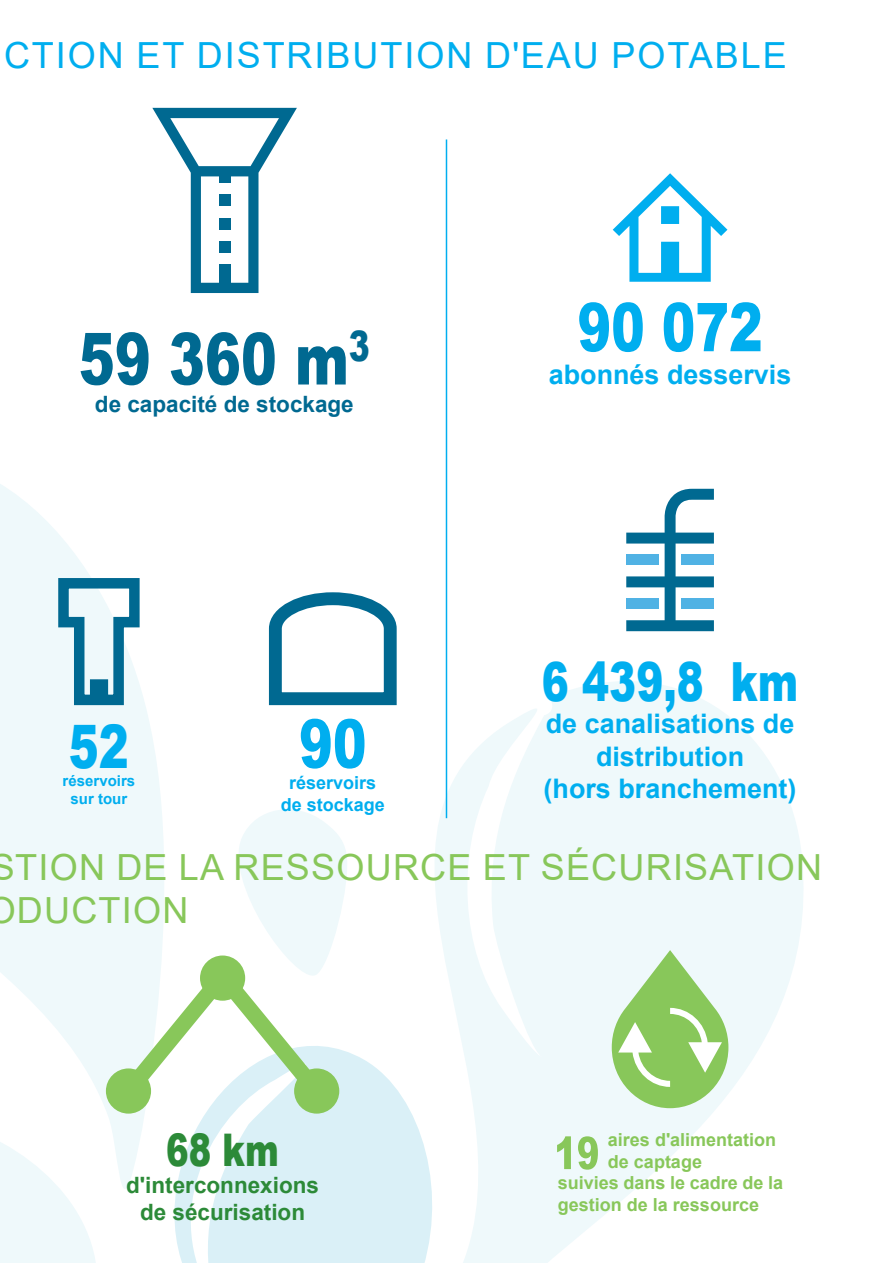
<style>
.page{position:relative;width:893px;height:1263px;background:#fff}
.page>*{position:absolute;margin:0;border:0;box-sizing:border-box;transform-origin:0 0}
.t1{font:900 72px "Arial";color:#006991;scale:.75 1}
.t2{font:900 67.5px "Arial";color:#00aeef;scale:.75 1}
.t3{font:900 67.35px "Arial";color:#00aeef;scale:.75 1}
.t4{font:900 60px "Arial";color:#00aeef;scale:.75 1}
.t5{font:900 54px "Arial";color:#00aeef;scale:.75 1}
.t6{font:900 45px "Arial";color:#2c8a38;scale:.75 1}
.t7{font:36px/43.2px "Arial";letter-spacing:.035em;color:#88c75a}
.t8{font:36px "Arial";letter-spacing:.055em;color:#00aeef}
.t9{font:700 27px/32.2px "Arial";color:#00aeef;text-align:center}
.t10{font:700 22.5px "Arial";color:#2c8a38}
.t11{font:700 22.5px "Arial";color:#006991}
.t12{font:700 18px/21.6px "Arial";color:#88c75a}
.t13{font:700 18px "Arial";color:#00aeef}
.t14{font:700 15px "Arial";color:#00aeef}
</style>
<div class="page">
<svg style="left:174px;top:1113px;width:155px;height:150px;fill:#daf0f7"></svg>
<svg style="left:0;top:484px;width:161px;height:705px;fill:#eff9fb"></svg>
<svg style="left:329px;top:641px;width:474px;height:622px;fill:#eff9fb"></svg>
<svg style="left:0;top:1014px;width:99px;height:249px"></svg>
<svg style="left:53px;top:573px;width:92px;height:137px"></svg>
<svg style="left:268px;top:592px;width:135px;height:119px"></svg>
<svg style="left:152px;top:108px;width:145px;height:185px"></svg>
<div style="left:219px;top:265px;width:11px;height:23px;background:#006991"></div>
<div style="left:219px;top:241px;width:11px;height:12px;background:#006991"></div>
<div style="left:219px;top:218px;width:11px;height:12px;background:#006991"></div>
<div style="left:219px;top:195px;width:11px;height:11px;background:#006991"></div>
<div style="left:219px;top:171px;width:11px;height:12px;background:#006991"></div>
<svg style="left:613px;top:173px;width:114px;height:109px"></svg>
<svg style="left:626px;top:489px;width:88px;height:142px"></svg>
<div style="left:681px;top:598px;width:33px;height:11px;background:#50b2e4"></div>
<div style="left:626px;top:598px;width:33px;height:11px;background:#50b2e4"></div>
<svg style="left:106px;top:801px;width:246px;height:312px"></svg>
<div style="left:106px;top:1068px;width:45px;height:45px;background:#88c75a;border-radius:50%"></div>
<div style="left:200px;top:955px;width:45px;height:46px;background:#88c75a;border-radius:50%"></div>
<div style="left:294px;top:1068px;width:45px;height:45px;background:#88c75a;border-radius:50%"></div>
<svg style="left:612px;top:950px;width:116px;height:158px"></svg>
<svg style="left:557px;top:1136px;width:41px;height:34px"></svg>
<hr style="left:446px;top:139px;width:1px;height:679px;background:#00aeef">
<h3 class="t8" style="left:4px;top:31px;width:784px">CTION ET DISTRIBUTION D'EAU POTABLE</h3>
<p class="t1" style="left:79px;top:306px;width:390px">59 360 m<sup>3</sup></p>
<p class="t11" style="left:95px;top:388px;width:260px">de capacité de stockage</p>
<p class="t4" style="left:69px;top:703px;width:82px">52</p>
<p class="t14" style="left:63px;top:770px;width:74px">réservoirs</p>
<p class="t14" style="left:71px;top:788px;width:58px">sur tour</p>
<p class="t2" style="left:299px;top:695px;width:92px">90</p>
<p class="t13" style="left:289px;top:770px;width:89px">réservoirs</p>
<p class="t13" style="left:281px;top:792px;width:106px">de stockage</p>
<p class="t3" style="left:577px;top:278px;width:249px">90 072</p>
<p class="t9" style="left:549px;top:358px;width:244px">abonnés desservis</p>
<p class="t5" style="left:542px;top:642px;width:344px">6 439,8 km</p>
<p class="t9" style="left:546px;top:708px;width:250px">de canalisations de distribution</p>
<p class="t9" style="left:544px;top:772px;width:254px">(hors branchement)</p>
<h3 class="t7" style="left:-12px;top:845px;width:836px">STION DE LA RESSOURCE ET SÉCURISATION<br>ODUCTION</h3>
<p class="t6" style="left:166px;top:1118px;width:152px">68 km</p>
<p class="t10" style="left:126px;top:1170px;width:194px">d'interconnexions</p>
<p class="t10" style="left:140px;top:1197px;width:167px">de sécurisation</p>
<p class="t12" style="left:608px;top:1129px;width:170px">aires d'alimentation</p>
<p class="t12" style="left:608px;top:1151px;width:96px">de captage</p>
<p class="t12" style="left:558px;top:1172px;width:227px">suivies dans le cadre de la gestion de la ressource</p>
</div>
